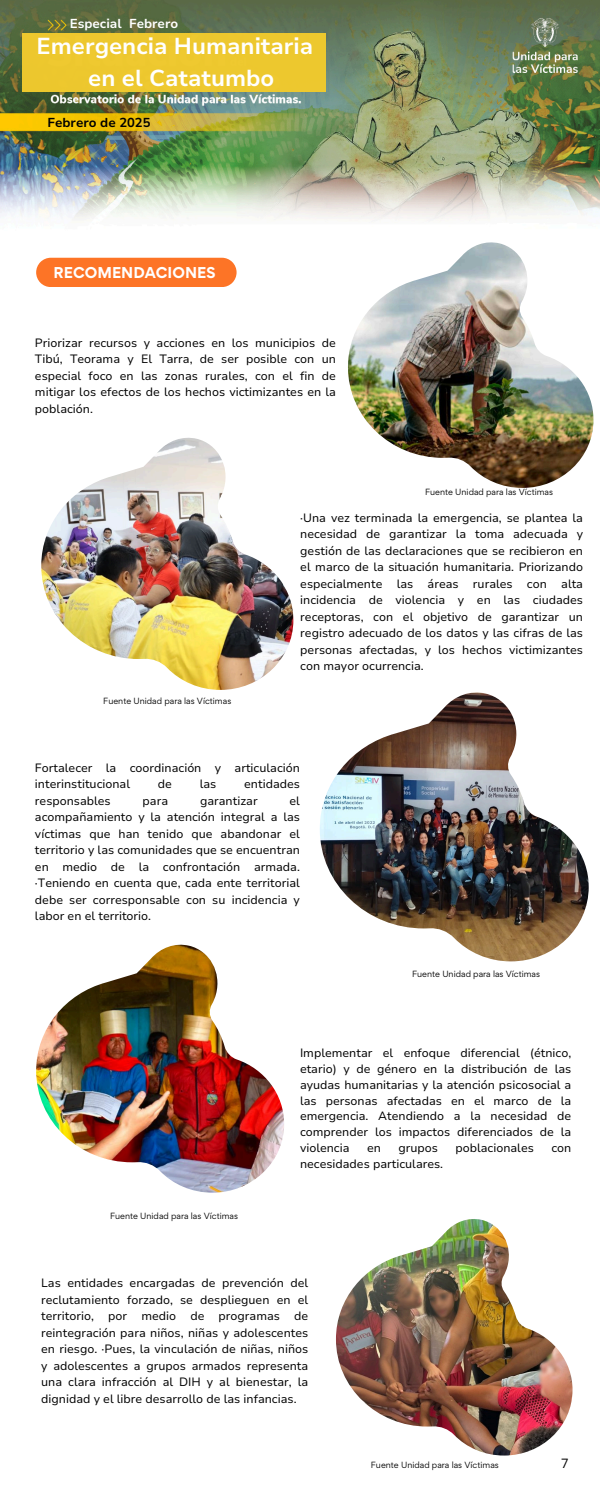
<style>
.page{position:relative;width:600px;height:1500px;background:#fff}
.page>*{position:absolute;margin:0;border:0;box-sizing:border-box;transform-origin:0 0}
.t1{font:700 23px/31.5px "Nunito Sans 10 pt";color:#fff;text-align:center}
.t2{font:700 14px "Gordita";color:#fff}
.t3{font:700 13px "Nunito Sans 10 pt";color:#fff}
.t4{font:700 13px "Nunito Sans 10 pt";color:#000}
.t5{font:13px "Open Sans";color:#000}
.t6{font:12px/16.5px "Nunito Sans 10 pt";color:#000;text-align:justify}
.t7{font:8px "Gordita";color:#000}
</style>
<div class="page">
<img style="left:0;top:0;width:600px;height:220px">
<div style="left:36px;top:258px;width:201px;height:29px;background:#fd7426"></div>
<img style="left:348px;top:242px;width:246px;height:246px">
<img style="left:41px;top:438px;width:252px;height:252px">
<img style="left:320px;top:693px;width:269px;height:268px">
<img style="left:36px;top:945px;width:248px;height:248px">
<img style="left:336px;top:1219px;width:237px;height:237px">
<div style="left:22px;top:33px;width:304px;height:59px;background:#efc92e"></div>
<h5 class="t3" style="left:70px;top:15px;width:110px">Especial Febrero</h5>
<p class="t1" style="left:37px;top:31px;width:278px">Emergencia Humanitaria en el Catatumbo</p>
<p class="t4" style="left:47px;top:113px;width:105px">Febrero de 2025</p>
<p class="t2" style="left:54px;top:263px;width:163px">RECOMENDACIONES</p>
<h5 class="t6" style="left:35px;top:335px;width:302px">Priorizar recursos y acciones en los municipios de Tibú, Teorama y El Tarra, de ser posible con un especial foco en las zonas rurales, con el fin de mitigar los efectos de los hechos victimizantes en la población.</h5>
<p class="t7" style="left:425px;top:487px;width:129px">Fuente Unidad para las Víctimas</p>
<h5 class="t7" style="left:103px;top:695px;width:129px">Fuente Unidad para las Víctimas</h5>
<p class="t6" style="left:300px;top:509px;width:284px">·Una vez terminada la emergencia, se plantea la necesidad de garantizar la toma adecuada y gestión de las declaraciones que se recibieron en el marco de la situación humanitaria. Priorizando especialmente las áreas rurales con alta incidencia de violencia y en las ciudades receptoras, con el objetivo de garantizar un registro adecuado de los datos y las cifras de las personas afectadas, y los hechos victimizantes con mayor ocurrencia.</p>
<p class="t6" style="left:35px;top:760px;width:267px">Fortalecer la coordinación y articulación interinstitucional</p>
<p class="t6" style="left:158px;top:776px;width:16px">de</p>
<p class="t6" style="left:200px;top:776px;width:18px">las</p>
<p class="t6" style="left:244px;top:776px;width:57px">entidades</p>
<p class="t6" style="left:35px;top:793px;width:267px;text-indent:255px">el acompañamiento y la atención integral a las víctimas que han tenido que abandonar el territorio y las comunidades que se encuentran en medio de la confrontación armada. ·Teniendo en cuenta que, cada ente territorial debe ser corresponsable con su incidencia y labor en el territorio.</p>
<p class="t6" style="left:35px;top:793px;width:77px">responsables</p>
<p class="t6" style="left:143px;top:793px;width:27px">para</p>
<p class="t6" style="left:200px;top:793px;width:59px">garantizar</p>
<p class="t7" style="left:412px;top:968px;width:129px">Fuente Unidad para las Víctimas</p>
<h5 class="t7" style="left:110px;top:1211px;width:129px">Fuente Unidad para las Víctimas</h5>
<p class="t6" style="left:300px;top:1045px;width:273px;line-height:15.8px">Implementar el enfoque diferencial (étnico, etario) y de género en la distribución de las ayudas humanitarias y la atención psicosocial a las personas afectadas en el marco de la emergencia. Atendiendo a la necesidad de comprender los impactos diferenciados de la violencia</p>
<p class="t6" style="left:367px;top:1140px;width:15px">en</p>
<p class="t6" style="left:398px;top:1140px;width:41px">grupos</p>
<p class="t6" style="left:455px;top:1140px;width:80px">poblacionales</p>
<p class="t6" style="left:551px;top:1140px;width:21px">con</p>
<p class="t6" style="left:300px;top:1155px;width:145px">necesidades particulares.</p>
<h5 class="t6" style="left:41px;top:1275px;width:269px">Las entidades encargadas de prevención del reclutamiento forzado, se desplieguen en el territorio, por medio de programas de reintegración para niños, niñas y adolescentes en riesgo. ·Pues, la vinculación de niñas, niños y adolescentes a grupos armados representa una clara infracción al DIH y al bienestar, la dignidad y el libre desarrollo de las infancias.</h5>
<p class="t7" style="left:371px;top:1459px;width:129px">Fuente Unidad para las Víctimas</p>
<p class="t5" style="left:561px;top:1454px;width:9px">7</p>
</div>
